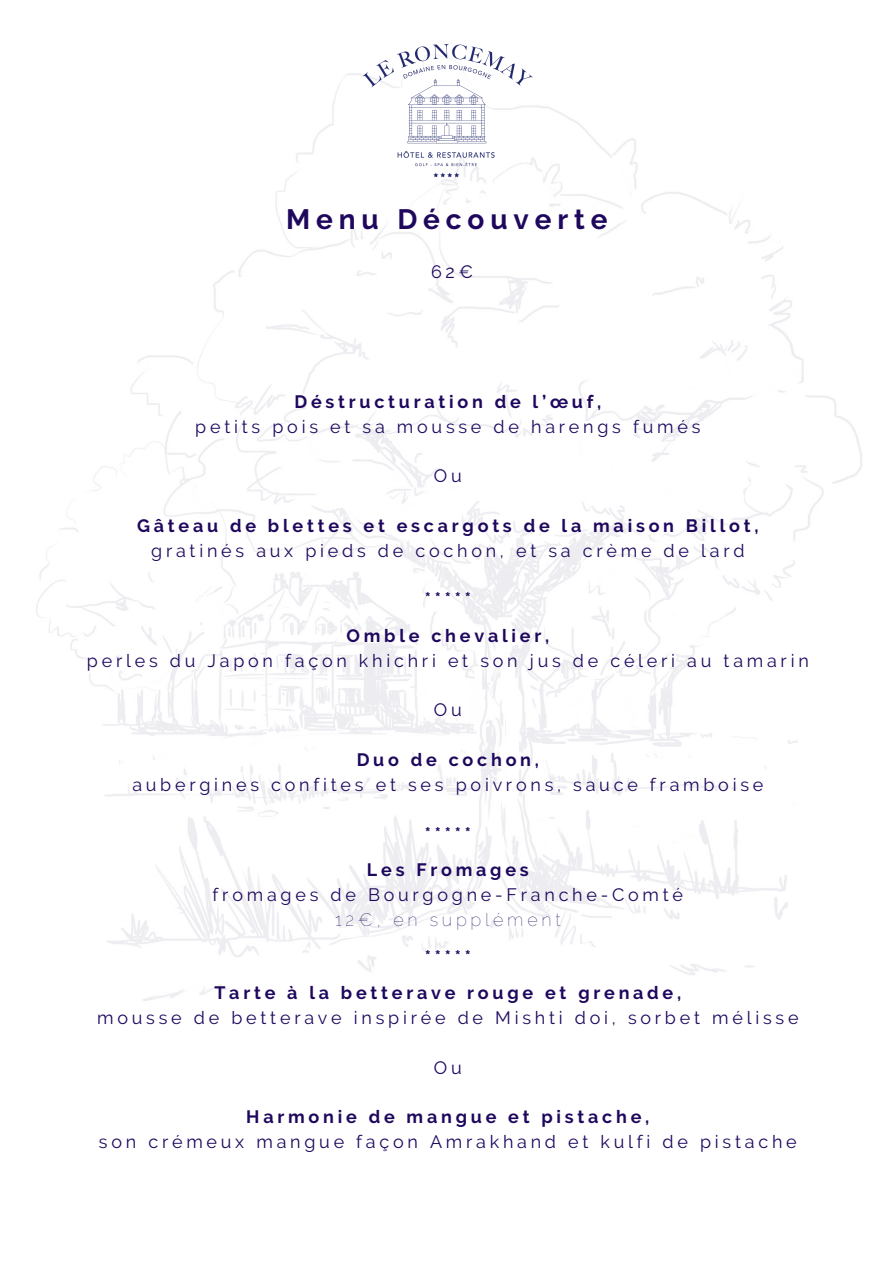
<style>
.page{position:relative;width:894px;height:1264px;background:#fff}
.page>*{position:absolute;margin:0;border:0;box-sizing:border-box;transform-origin:0 0}
.t1{font:700 27.9px "Raleway";letter-spacing:.21em;color:#1e075d}
.t2{font:17.85px "Raleway";letter-spacing:.21em;color:#1e075d}
.t3{font:700 17.85px "Raleway";letter-spacing:.21em;color:#1e075d}
.t4{font:100 17.85px "Raleway";letter-spacing:.21em;color:#1e075d}
</style>
<div class="page">
<img style="left:344px;top:44px;width:206px;height:158px">
<p class="t1" style="left:286px;top:202px;width:322px">Menu Découverte</p>
<h1 class="t2" style="left:431px;top:261px;width:43px">62€</h1>
<p class="t3" style="left:294px;top:391px;width:308px">Déstructuration de l’œuf,</p>
<p class="t2" style="left:195px;top:416px;width:506px">petits pois et sa mousse de harengs fumés</p>
<p class="t2" style="left:434px;top:465px;width:29px">Ou</p>
<p class="t3" style="left:137px;top:515px;width:622px">Gâteau de blettes et escargots de la maison Billot,</p>
<p class="t2" style="left:151px;top:540px;width:594px">gratinés aux pieds de cochon, et sa crème de lard</p>
<p class="t3" style="left:425px;top:588px;width:47px">*****</p>
<h2 class="t3" style="left:346px;top:625px;width:204px">Omble chevalier,</h2>
<p class="t2" style="left:87px;top:650px;width:723px">perles du Japon façon khichri et son jus de céleri au tamarin</p>
<p class="t2" style="left:434px;top:699px;width:29px">Ou</p>
<p class="t3" style="left:356px;top:749px;width:184px">Duo de cochon,</p>
<p class="t2" style="left:132px;top:774px;width:632px">aubergines confites et ses poivrons, sauce framboise</p>
<p class="t3" style="left:425px;top:822px;width:47px">*****</p>
<h2 class="t3" style="left:367px;top:859px;width:163px">Les Fromages</h2>
<p class="t2" style="left:212px;top:884px;width:472px">fromages de Bourgogne-Franche-Comté</p>
<p class="t4" style="left:335px;top:909px;width:227px">12€, en supplément</p>
<p class="t3" style="left:425px;top:945px;width:47px">*****</p>
<h2 class="t3" style="left:214px;top:982px;width:468px">Tarte à la betterave rouge et grenade,</h2>
<p class="t2" style="left:97px;top:1007px;width:702px">mousse de betterave inspirée de Mishti doi, sorbet mélisse</p>
<p class="t2" style="left:434px;top:1056px;width:29px">Ou</p>
<p class="t3" style="left:246px;top:1106px;width:404px">Harmonie de mangue et pistache,</p>
<p class="t2" style="left:99px;top:1131px;width:699px">son crémeux mangue façon Amrakhand et kulfi de pistache</p>
</div>
